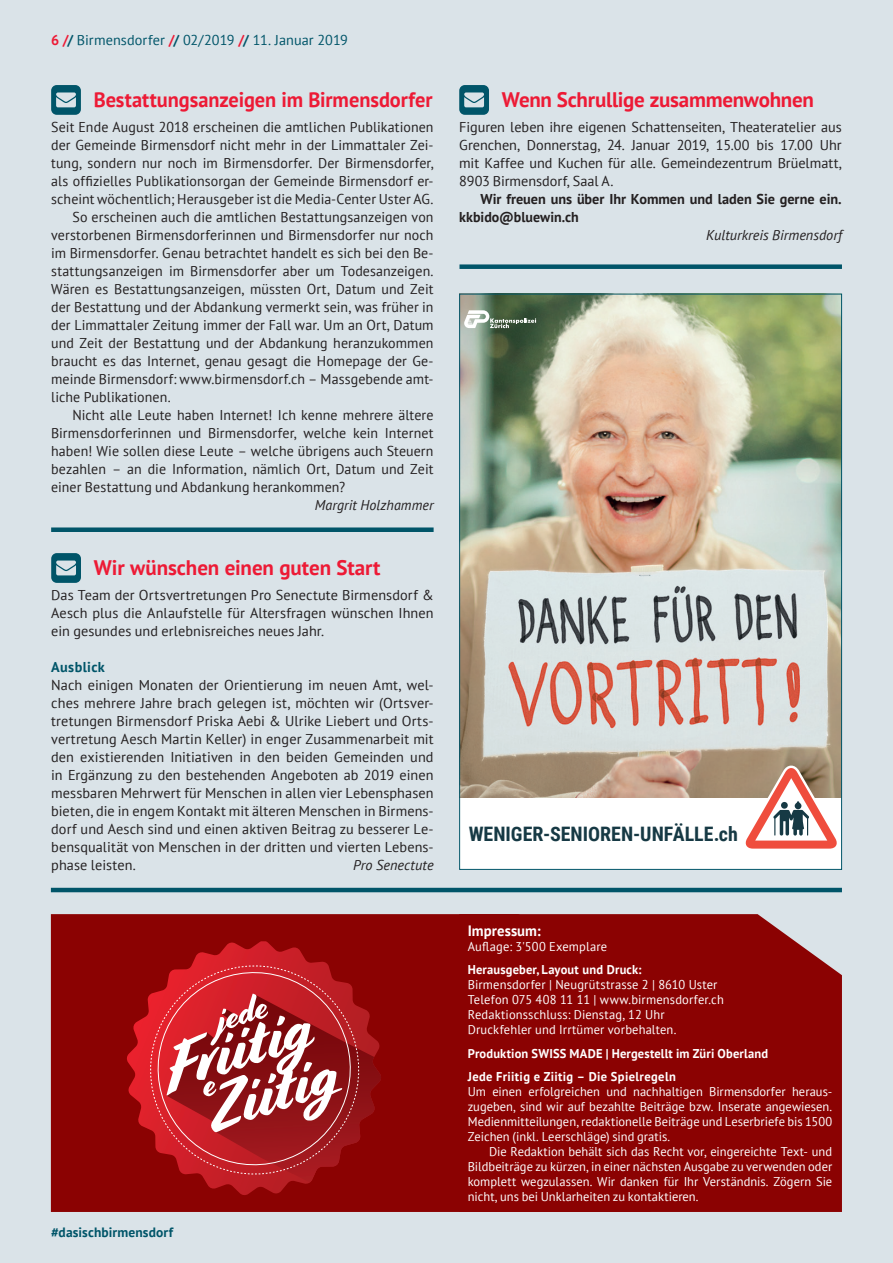
<style>
.page{position:relative;width:893px;height:1263px;background:#dae3e8}
.page>*{position:absolute;margin:0;border:0;box-sizing:border-box;transform-origin:0 0}
._2018-redaktion-tite{font:700 21px "PT Sans";letter-spacing:-.005em;color:#ed1a35}
.t1{font:700 19.95px "Roboto Condensed";color:#163944}
.t2{font:700 15px "PT Sans";letter-spacing:.005em;color:#fff}
._2018-redaktion-grun{font:14.25px/18px "PT Sans";letter-spacing:.005em;color:#231f20;text-align:justify}
._2018-redaktion-grun-2{font:700 14.25px/18px "PT Sans";color:#231f20}
._2018-redaktion-grun-3{font:italic 14.25px "PT Sans";color:#231f20}
.t3{font:14.25px "PT Sans";letter-spacing:.005em;color:#005569}
._2018-redaktion-unte{font:700 14.25px "PT Sans";letter-spacing:.025em;color:#005569}
.t4{font:700 13.5px "PT Sans";letter-spacing:.01em;color:#005569}
._2018-redaktion-grun-4{font:12.75px/15px "PT Sans";letter-spacing:.01em;color:#fff;text-align:justify}
.t5{font:700 12.75px "PT Sans";letter-spacing:.015em;color:#fff}
.s1{font-weight:700;color:#ed1a35}
.s2{font-weight:700}
</style>
<div class="page">
<div style="left:459px;top:264px;width:383px;height:5px;background:#005569"></div>
<hr style="left:51px;top:888px;width:791px;height:4px;background:#005569">
<svg style="left:459px;top:85px;width:30px;height:30px"></svg>
<svg style="left:51px;top:85px;width:30px;height:30px"></svg>
<svg style="left:51px;top:553px;width:30px;height:30px"></svg>
<div style="left:51px;top:527px;width:383px;height:5px;background:#005569"></div>
<div style="left:51px;top:914px;width:408px;height:298px;background:#8b0202"></div>
<div style="left:459px;top:914px;width:383px;height:298px;background:#8b0202"></div>
<svg style="left:126px;top:941px;width:256px;height:255px;background:#930506"></svg>
<svg style="left:371px;top:993px;width:11px;height:189px;background:#8c0505"></svg>
<svg style="left:137px;top:952px;width:234px;height:236px;background:#b7363b"></svg>
<img style="left:461px;top:296px;width:379px;height:502px">
<div style="left:459px;top:798px;width:383px;height:72px;background:#fff"></div>
<svg style="left:743px;top:765px;width:96px;height:84px"></svg>
<svg style="left:464px;top:310px;width:72px;height:18px"></svg>
<p class="t3" style="left:51px;top:31px;width:298px"><span class="s1">6 /</span><span class="s2">/</span> Birmensdorfer <span class="s1">/</span><span class="s2">/</span> 02/2019 <span class="s1">/</span><span class="s2">/</span> 11. Januar 2019</p>
<p class="_2018-redaktion-tite" style="left:94px;top:85px;width:340px">Bestattungsanzeigen im Birmensdorfer</p>
<p class="_2018-redaktion-grun" style="left:51px;top:117px;width:384px">Seit Ende August 2018 erscheinen die amtlichen Publikationen der Gemeinde Birmensdorf nicht mehr in der Limmattaler Zei&shy;tung, sondern nur noch im Birmensdorfer. Der Birmensdorfer, als offizielles Publikationsorgan der Gemeinde Birmensdorf er&shy;scheint wöchentlich; Herausgeber ist die Media-Center Uster AG.</p>
<p class="_2018-redaktion-grun" style="left:51px;top:207px;width:384px;text-indent:21px">So erscheinen auch die amtlichen Bestattungsanzeigen von verstorbenen Birmensdorferinnen und Birmensdorfer nur noch im Birmensdorfer. Genau betrachtet handelt es sich bei den Be&shy;stattungsanzeigen im Birmensdorfer aber um Todesanzeigen.<br>Wären es Bestattungsanzeigen, müssten Ort, Datum und Zeit der Bestattung und der Abdankung vermerkt sein, was früher in der Limmattaler Zeitung immer der Fall war. Um an Ort, Datum und Zeit der Bestattung und der Abdankung heranzukommen braucht es das Internet, genau gesagt die Homepage der Ge&shy;meinde Birmensdorf: www.birmensdorf.ch – Massgebende amt&shy;liche Publikationen.</p>
<p class="_2018-redaktion-grun" style="left:51px;top:405px;width:384px;text-indent:21px">Nicht alle Leute haben Internet! Ich kenne mehrere ältere Birmensdorferinnen und Birmensdorfer, welche kein Internet haben! Wie sollen diese Leute – welche übrigens auch Steuern bezahlen – an die Information, nämlich Ort, Datum und Zeit einer Bestattung und Abdankung herankommen?</p>
<p class="_2018-redaktion-grun-3" style="left:315px;top:496px;width:120px">Margrit Holzhammer</p>
<p class="_2018-redaktion-tite" style="left:94px;top:553px;width:288px">Wir wünschen einen guten Start</p>
<p class="_2018-redaktion-grun" style="left:51px;top:585px;width:384px">Das Team der Ortsvertretungen Pro Senectute Birmensdorf &amp; Aesch plus die Anlaufstelle für Altersfragen wünschen Ihnen ein gesundes und erlebnisreiches neues Jahr.</p>
<p class="_2018-redaktion-unte" style="left:51px;top:657px;width:55px">Ausblick</p>
<p class="_2018-redaktion-grun" style="left:51px;top:675px;width:384px">Nach einigen Monaten der Orientierung im neuen Amt, wel&shy;ches mehrere Jahre brach gelegen ist, möchten wir (Ortsver&shy;tretungen Birmensdorf Priska Aebi &amp; Ulrike Liebert und Orts&shy;vertretung Aesch Martin Keller) in enger Zusammenarbeit mit den existierenden Initiativen in den beiden Gemeinden und in Ergänzung zu den bestehenden Angeboten ab 2019 einen messbaren Mehrwert für Menschen in allen vier Lebensphasen</p>
<p class="_2018-redaktion-grun" style="left:51px;top:801px;width:384px">bieten, die in engem Kontakt mit älteren Menschen in Birmens&shy;dorf und Aesch sind und einen aktiven Beitrag zu besserer Le&shy;bensqualität von Menschen in der dritten und vierten Lebens&shy;phase leisten.</p>
<p class="_2018-redaktion-grun-3" style="left:353px;top:856px;width:82px">Pro Senectute</p>
<p class="t4" style="left:51px;top:1224px;width:124px">#dasischbirmensdorf</p>
<p class="_2018-redaktion-tite" style="left:502px;top:85px;width:314px">Wenn Schrullige zusammenwohnen</p>
<p class="_2018-redaktion-grun" style="left:459px;top:117px;width:384px">Figuren leben ihre eigenen Schattenseiten, Theateratelier aus Grenchen, Donnerstag, 24. Januar 2019, 15.00 bis 17.00 Uhr mit Kaffee und Kuchen für alle. Gemeindezentrum Brüelmatt, 8903 Birmensdorf, Saal A.</p>
<p class="_2018-redaktion-grun-2" style="left:459px;top:189px;width:384px;text-indent:21px">Wir freuen uns über Ihr Kommen und laden Sie gerne ein. kkbido@bluewin.ch</p>
<p class="_2018-redaktion-grun-3" style="left:706px;top:226px;width:137px">Kulturkreis Birmensdorf</p>
<p class="t1" style="left:469px;top:819px;width:271px">WENIGER-SENIOREN-UNFÄLLE.ch</p>
<p class="t2" style="left:468px;top:921px;width:75px">Impressum:</p>
<p class="_2018-redaktion-grun-4" style="left:468px;top:939px;width:141px">Auflage: 3'500 Exemplare</p>
<p class="t5" style="left:468px;top:961px;width:175px">Herausgeber, Layout und Druck:</p>
<p class="_2018-redaktion-grun-4" style="left:468px;top:977px;width:251px">Birmensdorfer | Neugrütstrasse 2 | 8610 Uster</p>
<p class="_2018-redaktion-grun-4" style="left:468px;top:992px;width:258px">Telefon 075 408 11 11 | www.birmensdorfer.ch<br>Redaktionsschluss: Dienstag, 12 Uhr</p>
<p class="_2018-redaktion-grun-4" style="left:468px;top:1022px;width:210px">Druckfehler und Irrtümer vorbehalten.</p>
<p class="t5" style="left:468px;top:1045px;width:302px">Produktion SWISS MADE | Hergestellt im Züri Oberland</p>
<p class="t5" style="left:468px;top:1068px;width:210px">Jede Friitig e Ziitig – Die Spielregeln</p>
<p class="_2018-redaktion-grun-4" style="left:468px;top:1084px;width:366px">Um einen erfolgreichen und nachhaltigen Birmensdorfer heraus&shy;zugeben, sind wir auf bezahlte Beiträge bzw. Inserate angewiesen.<br>Medienmitteilungen, redaktionelle Beiträge und Leserbriefe bis 1500<br>Zeichen (inkl. Leerschläge) sind gratis.</p>
<p class="_2018-redaktion-grun-4" style="left:468px;top:1144px;width:366px;text-indent:21px">Die Redaktion behält sich das Recht vor, eingereichte Text- und Bildbeiträge zu kürzen, in einer nächsten Ausgabe zu verwenden oder komplett wegzulassen. Wir danken für Ihr Verständnis. Zögern Sie nicht, uns bei Unklarheiten zu kontaktieren.</p>
</div>
